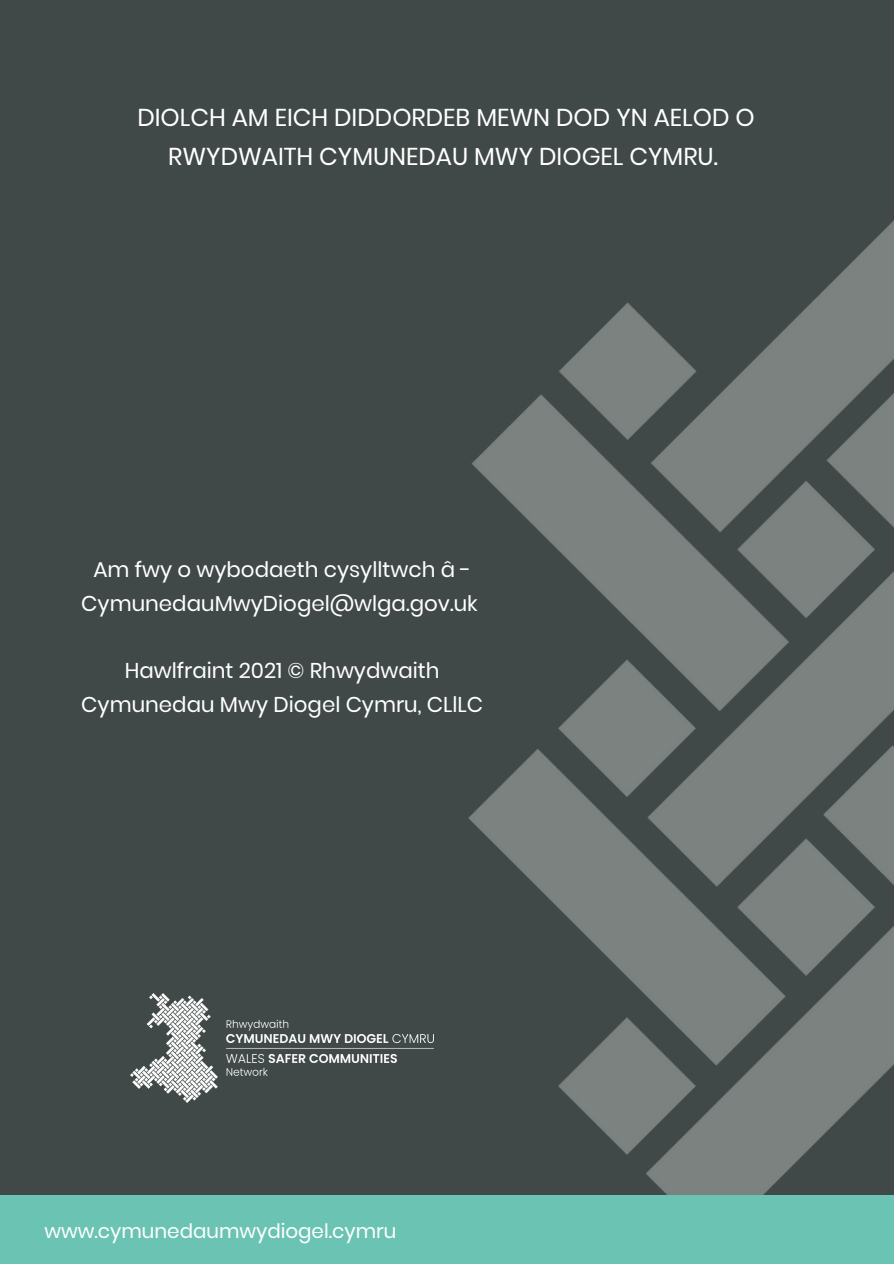
<style>
.page{position:relative;width:894px;height:1264px;background:#fff}
.page>*{position:absolute;margin:0;border:0;box-sizing:border-box;transform-origin:0 0}
.t1{font:24.3px/38.2px "Poppins";color:#fff;text-align:center}
.t2{font:21.3px/33.8px "Poppins";color:#fff;text-align:center}
.t3{font:19.8px "Poppins";color:#fff}
</style>
<div class="page">
<div style="left:0;top:0;width:893px;height:1263px;background:#404947"></div>
<img style="left:131px;top:993px;width:302px;height:109px">
<img style="left:469px;top:221px;width:424px;height:974px">
<div style="left:0;top:1195px;width:893px;height:68px;background:#6bc4b3"></div>
<p class="t1" style="left:137px;top:99px;width:619px">DIOLCH AM EICH DIDDORDEB MEWN DOD YN AELOD O<br>RWYDWAITH CYMUNEDAU MWY DIOGEL CYMRU.</p>
<p class="t2" style="left:81px;top:552px;width:398px">Am fwy o wybodaeth cysylltwch â -<br>CymunedauMwyDiogel@wlga.gov.uk</p>
<p class="t2" style="left:81px;top:653px;width:403px">Hawlfraint 2021 © Rhwydwaith<br>Cymunedau Mwy Diogel Cymru, CLlLC</p>
<p class="t3" style="left:45px;top:1216px;width:353px">www.cymunedaumwydiogel.cymru</p>
</div>
